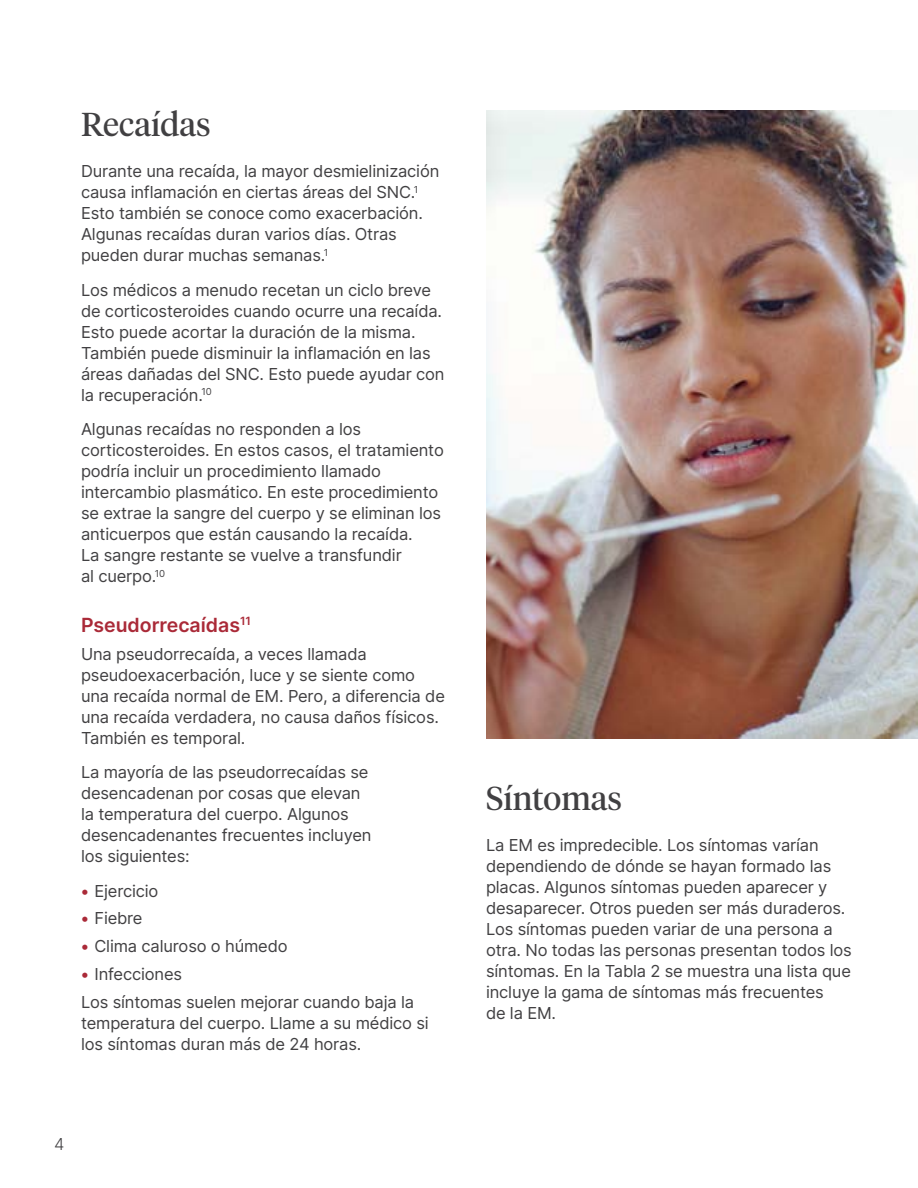
<style>
.page{position:relative;width:918px;height:1188px;background:#fff}
.page>*{position:absolute;margin:0;border:0;box-sizing:border-box;transform-origin:0 0}
._2nd_level_head{font:33px "Tiempos Headline";color:#414042}
._3rd_level_head{font:600 19.5px "Inter";color:#aa2a38}
.body_copy{font:16.5px/21px "Inter";letter-spacing:-.01em;color:#414042}
.t1{font:300 16.5px "Inter";color:#414042}
.s1{font-weight:700;color:#aa2a38}
</style>
<div class="page">
<img style="left:486px;top:110px;width:432px;height:628px">
<p class="_2nd_level_head" style="left:81px;top:102px;width:131px">Recaídas</p>
<p class="body_copy" style="left:81px;top:161px;width:360px">Durante una recaída, la mayor desmielinización causa inflamación en ciertas áreas del SNC.<sup>1<br></sup>Esto también se conoce como exacerbación.<br>Algunas recaídas duran varios días. Otras pueden durar muchas semanas.<sup>1</sup></p>
<p class="body_copy" style="left:81px;top:279px;width:365px">Los médicos a menudo recetan un ciclo breve de corticosteroides cuando ocurre una recaída.<br>Esto puede acortar la duración de la misma.<br>También puede disminuir la inflamación en las áreas dañadas del SNC. Esto puede ayudar con la recuperación.<sup>10</sup></p>
<p class="body_copy" style="left:81px;top:419px;width:364px">Algunas recaídas no responden a los corticosteroides. En estos casos, el tratamiento podría incluir un procedimiento llamado intercambio plasmático. En este procedimiento se extrae la sangre del cuerpo y se eliminan los anticuerpos que están causando la recaída.<br>La sangre restante se vuelve a transfundir<br>al cuerpo.<sup>10</sup></p>
<p class="_3rd_level_head" style="left:81px;top:611px;width:172px">Pseudorrecaídas<sup>11</sup></p>
<p class="body_copy" style="left:81px;top:643px;width:365px">Una pseudorrecaída, a veces llamada pseudoexacerbación, luce y se siente como una recaída normal de EM. Pero, a diferencia de una recaída verdadera, no causa daños físicos.<br>También es temporal.</p>
<p class="body_copy" style="left:81px;top:761px;width:292px">La mayoría de las pseudorrecaídas se desencadenan por cosas que elevan la temperatura del cuerpo. Algunos desencadenantes frecuentes incluyen los siguientes:</p>
<p class="body_copy" style="left:81px;top:880px;width:79px"><span class="s1">•</span> Ejercicio</p>
<p class="body_copy" style="left:81px;top:908px;width:63px"><span class="s1">•</span> Fiebre</p>
<p class="body_copy" style="left:81px;top:935px;width:208px"><span class="s1">•</span> Clima caluroso o húmedo</p>
<p class="body_copy" style="left:81px;top:963px;width:103px"><span class="s1">•</span> Infecciones</p>
<p class="body_copy" style="left:81px;top:991px;width:349px">Los síntomas suelen mejorar cuando baja la temperatura del cuerpo. Llame a su médico si los síntomas duran más de 24 horas.</p>
<p class="t1" style="left:54px;top:1132px;width:12px">4</p>
<p class="_2nd_level_head" style="left:486px;top:776px;width:138px">Síntomas</p>
<p class="body_copy" style="left:486px;top:834px;width:367px">La EM es impredecible. Los síntomas varían dependiendo de dónde se hayan formado las placas. Algunos síntomas pueden aparecer y desaparecer. Otros pueden ser más duraderos.<br>Los síntomas pueden variar de una persona a otra. No todas las personas presentan todos los síntomas. En la Tabla 2 se muestra una lista que incluye la gama de síntomas más frecuentes<br>de la EM.</p>
</div>
